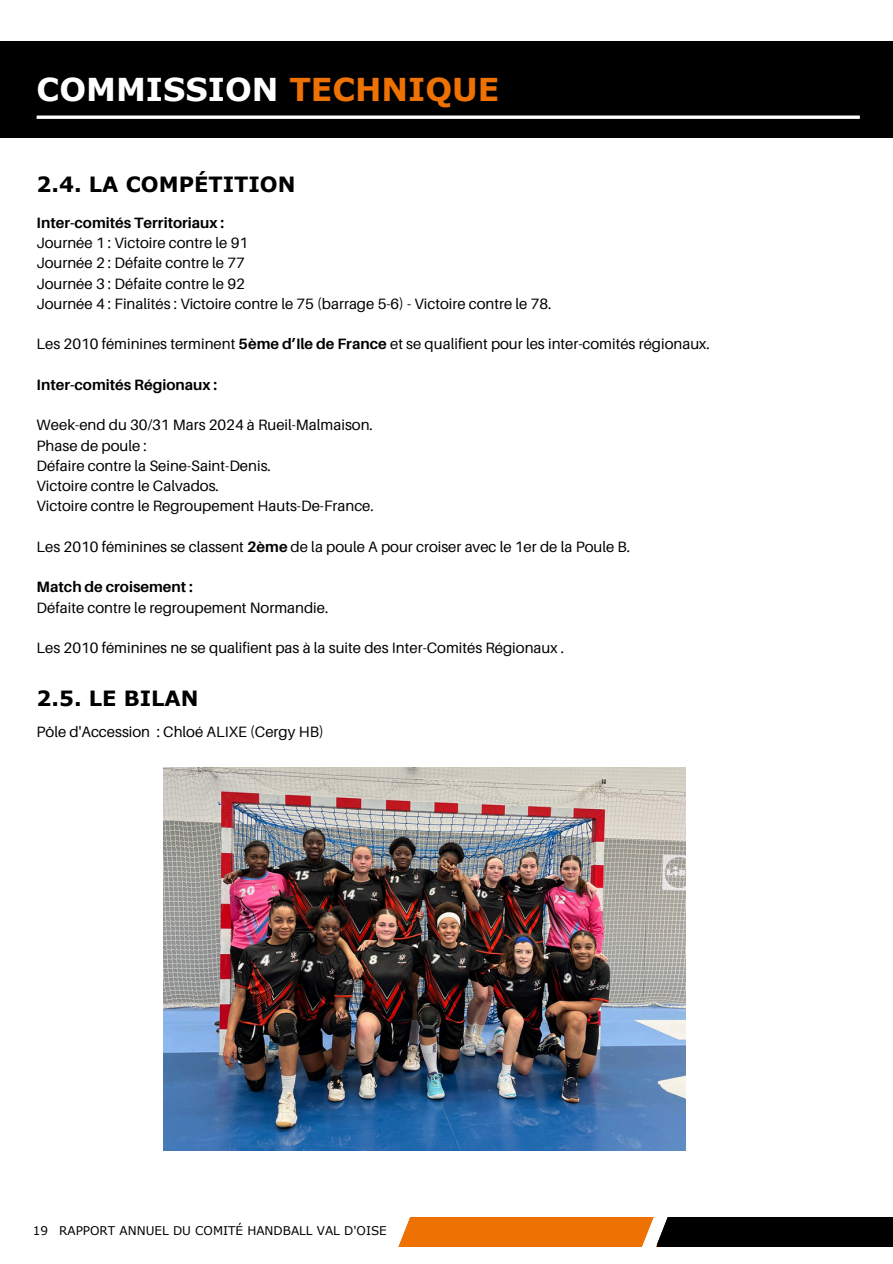
<style>
.page{position:relative;width:893px;height:1264px;background:#fff}
.page>*{position:absolute;margin:0;border:0;box-sizing:border-box;transform-origin:0 0}
.t1{font:700 31.5px "Verdana";color:#fff}
.t2{font:700 21px "Verdana";color:#000}
.t3{font:15px/20.2px "Aileron";color:#000}
.t4{font:700 15px "Aileron";color:#000}
.t5{font:12px "Verdana";color:#000}
.s1{color:#ee7203}
.s2{font-weight:700}
</style>
<div class="page">
<div style="left:0;top:41px;width:892px;height:96px;background:#000"></div>
<svg style="left:37px;top:115px;width:822px;height:4px;background:#d7d7d7"></svg>
<div style="left:656px;top:1217px;width:236px;height:30px;background:#000"></div>
<div style="left:397px;top:1217px;width:259px;height:30px;background:#ee7203"></div>
<svg style="left:642px;top:1217px;width:26px;height:30px"></svg>
<svg style="left:347px;top:1150px;width:77px;height:97px"></svg>
<img style="left:164px;top:767px;width:521px;height:383px">
<h1 class="t1" style="left:37px;top:69px;width:464px">COMMISSION <span class="s1">TECHNIQUE</span></h1>
<h2 class="t2" style="left:37px;top:171px;width:260px">2.4. LA COMPÉTITION</h2>
<h4 class="t3" style="left:37px;top:212px;width:516px"><span class="s2">Inter-comités Territoriaux :<br></span>Journée 1 : Victoire contre le 91<br>Journée 2 : Défaite contre le 77<br>Journée 3 : Défaite contre le 92<br>Journée 4 : Finalités : Victoire contre le 75 (barrage 5-6) - Victoire contre le 78.</h4>
<h4 class="t3" style="left:37px;top:334px;width:674px">Les 2010 féminines terminent <span class="s2">5ème d’Ile de France</span> et se qualifient pour les inter-comités régionaux.</h4>
<h3 class="t4" style="left:37px;top:375px;width:182px">Inter-comités Régionaux :</h3>
<h4 class="t3" style="left:37px;top:415px;width:339px">Week-end du 30/31 Mars 2024 à Rueil-Malmaison.<br>Phase de poule :<br>Défaire contre la Seine-Saint-Denis.<br>Victoire contre le Calvados.<br>Victoire contre le Regroupement Hauts-De-France.</h4>
<h4 class="t3" style="left:37px;top:536px;width:595px">Les 2010 féminines se classent <span class="s2">2ème</span> de la poule A pour croiser avec le 1er de la Poule B.</h4>
<h4 class="t3" style="left:37px;top:577px;width:293px"><span class="s2">Match de croisement :<br></span>Défaite contre le regroupement Normandie.</h4>
<h4 class="t3" style="left:37px;top:637px;width:529px">Les 2010 féminines ne se qualifient pas à la suite des Inter-Comités Régionaux .</h4>
<h2 class="t2" style="left:37px;top:684px;width:163px">2.5. LE BILAN</h2>
<h4 class="t3" style="left:37px;top:721px;width:289px">Pôle d'Accession : Chloé ALIXE (Cergy HB)</h4>
<p class="t5" style="left:33px;top:1222px;width:17px">19</p>
<p class="t5" style="left:59px;top:1222px;width:329px">RAPPORT ANNUEL DU COMITÉ HANDBALL VAL D'OISE</p>
</div>
